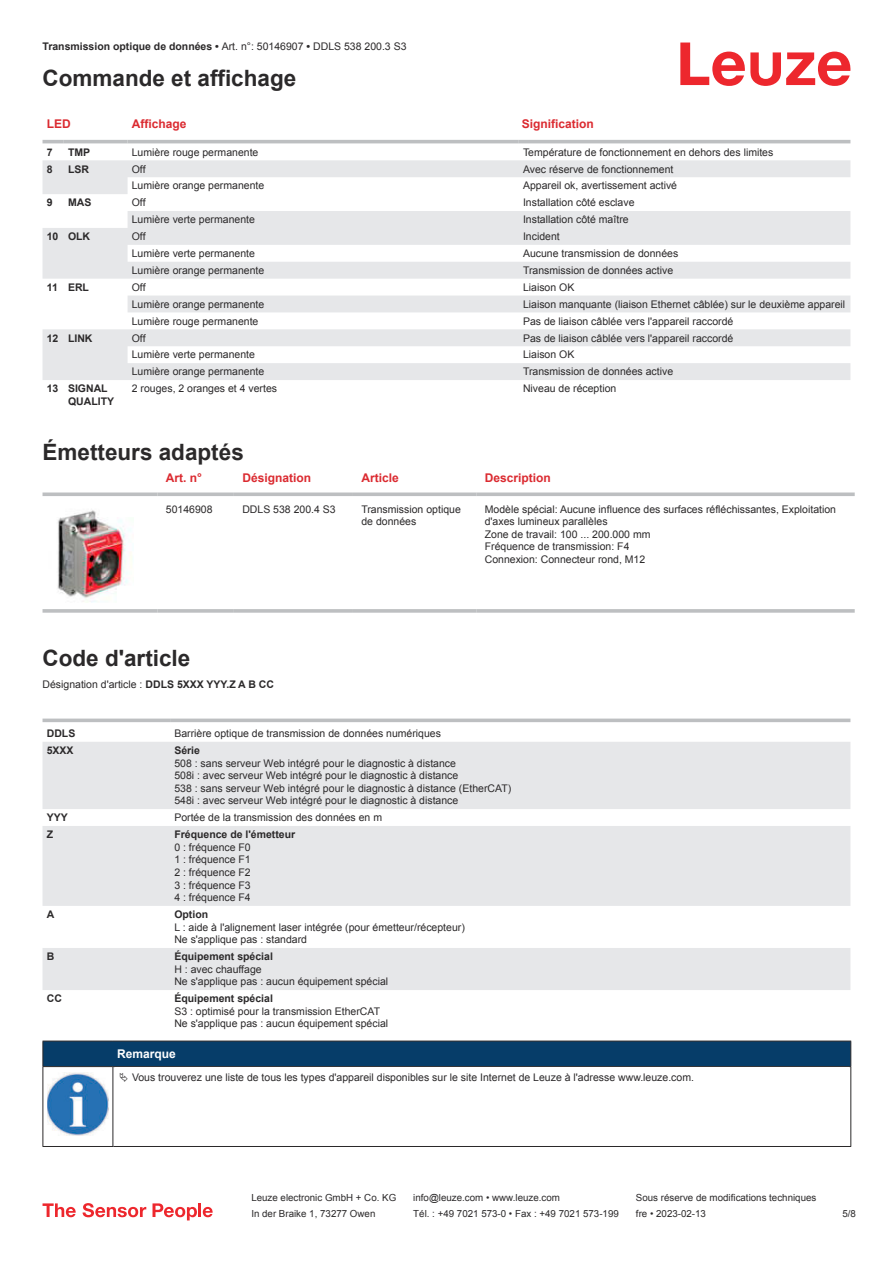
<style>
.page{position:relative;width:893px;height:1263px;background:#fff}
.page>*{position:absolute;margin:0;border:0;box-sizing:border-box;transform-origin:0 0}
.t1{font:700 22.5px "Arial";color:#2b292a}
.t2{font:700 12px "Arial";color:#db2a30}
.t3{font:700 12px "Arial";color:#fff}
.t4{font:10.5px/12.6px "Arial";color:#2b292a}
.t5{font:700 10.5px/12.6px "Arial";color:#2b292a}
.t6{font:9.75px "Arial";color:#2b292a}
.s1{font-weight:400}
.s2{font-weight:700}
</style>
<div class="page">
<svg style="left:680px;top:43px;width:170px;height:43px"></svg>
<svg style="left:43px;top:160px;width:807px;height:220px;fill:#e6e7e9"></svg>
<hr style="left:43px;top:140px;width:21px;height:3px;background:#bdbfc1">
<hr style="left:64px;top:140px;width:64px;height:3px;background:#bdbfc1">
<hr style="left:128px;top:140px;width:391px;height:3px;background:#bdbfc1">
<hr style="left:519px;top:140px;width:331px;height:3px;background:#bdbfc1">
<svg style="left:43px;top:492px;width:114px;height:4px"></svg>
<svg style="left:157px;top:492px;width:77px;height:4px"></svg>
<svg style="left:234px;top:492px;width:119px;height:4px"></svg>
<svg style="left:353px;top:492px;width:123px;height:4px"></svg>
<svg style="left:476px;top:492px;width:379px;height:4px;background:#c5c7c8"></svg>
<svg style="left:43px;top:609px;width:114px;height:4px"></svg>
<svg style="left:157px;top:609px;width:77px;height:4px"></svg>
<svg style="left:234px;top:609px;width:119px;height:4px"></svg>
<svg style="left:353px;top:609px;width:123px;height:4px"></svg>
<svg style="left:476px;top:609px;width:379px;height:4px;background:#c3c5c7"></svg>
<img style="left:57px;top:510px;width:75px;height:92px">
<svg style="left:43px;top:742px;width:807px;height:248px;fill:#e6e7e9"></svg>
<svg style="left:43px;top:718px;width:127px;height:4px"></svg>
<svg style="left:170px;top:718px;width:680px;height:4px;background:#c6c8ca"></svg>
<svg style="left:43px;top:1203px;width:33px;height:14px"></svg>
<svg style="left:83px;top:1203px;width:63px;height:14px"></svg>
<svg style="left:153px;top:1203px;width:44px;height:17px"></svg>
<hr style="left:198px;top:1203px;width:3px;height:14px;background:#ed272d">
<svg style="left:203px;top:1207px;width:10px;height:10px"></svg>
<hr style="left:43px;top:1066px;width:70px;height:1px;background:#2b292a">
<div style="left:43px;top:1041px;width:808px;height:25px;background:#063d69"></div>
<hr style="left:113px;top:1066px;width:738px;height:1px;background:#2b292a">
<hr style="left:43px;top:1067px;width:1px;height:75px;background:#2b292a">
<hr style="left:113px;top:1067px;width:1px;height:75px;background:#2b292a">
<hr style="left:850px;top:1067px;width:1px;height:75px;background:#2b292a">
<hr style="left:43px;top:1146px;width:70px;height:1px;background:#2b292a">
<hr style="left:113px;top:1146px;width:738px;height:1px;background:#2b292a">
<img style="left:47px;top:1073px;width:61px;height:63px">
<p class="t5" style="left:43px;top:41px;width:366px">Transmission optique de données • <span class="s1">Art. n°: 50146907</span> • <span class="s1">DDLS 538 200.3 S3</span></p>
<h1 class="t1" style="left:43px;top:70px;width:255px">Commande et affichage</h1>
<p class="t2" style="left:47px;top:119px;width:25px">LED</p>
<p class="t2" style="left:132px;top:119px;width:56px">Affichage</p>
<p class="t2" style="left:522px;top:119px;width:74px">Signification</p>
<p class="t5" style="left:47px;top:147px;width:7px">7</p>
<p class="t5" style="left:68px;top:147px;width:24px">TMP</p>
<p class="t4" style="left:132px;top:147px;width:128px">Lumière rouge permanente</p>
<p class="t4" style="left:523px;top:147px;width:252px">Température de fonctionnement en dehors des limites</p>
<p class="t5" style="left:47px;top:163px;width:7px">8</p>
<p class="t5" style="left:68px;top:163px;width:23px">LSR</p>
<p class="t4" style="left:132px;top:163px;width:15px">Off</p>
<p class="t4" style="left:523px;top:163px;width:152px">Avec réserve de fonctionnement</p>
<p class="t4" style="left:132px;top:180px;width:134px">Lumière orange permanente</p>
<p class="t4" style="left:523px;top:180px;width:156px">Appareil ok, avertissement activé</p>
<p class="t5" style="left:47px;top:197px;width:7px">9</p>
<p class="t5" style="left:68px;top:197px;width:25px">MAS</p>
<p class="t4" style="left:132px;top:197px;width:15px">Off</p>
<p class="t4" style="left:523px;top:197px;width:113px">Installation côté esclave</p>
<p class="t4" style="left:132px;top:214px;width:125px">Lumière verte permanente</p>
<p class="t4" style="left:523px;top:214px;width:107px">Installation côté maître</p>
<p class="t5" style="left:47px;top:231px;width:45px">10 OLK</p>
<p class="t4" style="left:132px;top:231px;width:15px">Off</p>
<p class="t4" style="left:523px;top:231px;width:38px">Incident</p>
<p class="t4" style="left:132px;top:248px;width:125px">Lumière verte permanente</p>
<p class="t4" style="left:523px;top:248px;width:157px">Aucune transmission de données</p>
<p class="t4" style="left:132px;top:265px;width:134px">Lumière orange permanente</p>
<p class="t4" style="left:523px;top:265px;width:152px">Transmission de données active</p>
<p class="t5" style="left:47px;top:282px;width:44px">11 ERL</p>
<p class="t4" style="left:132px;top:282px;width:15px">Off</p>
<p class="t4" style="left:523px;top:282px;width:53px">Liaison OK</p>
<p class="t4" style="left:132px;top:299px;width:134px">Lumière orange permanente</p>
<p class="t4" style="left:523px;top:299px;width:324px">Liaison manquante (liaison Ethernet câblée) sur le deuxième appareil</p>
<p class="t4" style="left:132px;top:316px;width:128px">Lumière rouge permanente</p>
<p class="t4" style="left:523px;top:316px;width:212px">Pas de liaison câblée vers l'appareil raccordé</p>
<p class="t5" style="left:47px;top:332px;width:47px">12 LINK</p>
<p class="t4" style="left:132px;top:332px;width:15px">Off</p>
<p class="t4" style="left:523px;top:332px;width:212px">Pas de liaison câblée vers l'appareil raccordé</p>
<p class="t4" style="left:132px;top:349px;width:125px">Lumière verte permanente</p>
<p class="t4" style="left:523px;top:349px;width:53px">Liaison OK</p>
<p class="t4" style="left:132px;top:366px;width:134px">Lumière orange permanente</p>
<p class="t4" style="left:523px;top:366px;width:152px">Transmission de données active</p>
<p class="t5" style="left:68px;top:383px;width:48px;text-indent:-21px">13 SIGNAL<br>QUALITY</p>
<p class="t4" style="left:132px;top:383px;width:147px">2 rouges, 2 oranges et 4 vertes</p>
<p class="t4" style="left:523px;top:383px;width:95px">Niveau de réception</p>
<h1 class="t1" style="left:43px;top:443px;width:203px">Émetteurs adaptés</h1>
<p class="t2" style="left:166px;top:473px;width:38px">Art. n°</p>
<p class="t2" style="left:242px;top:473px;width:70px">Désignation</p>
<p class="t2" style="left:361px;top:473px;width:39px">Article</p>
<p class="t2" style="left:485px;top:473px;width:68px">Description</p>
<p class="t4" style="left:166px;top:503px;width:48px">50146908</p>
<p class="t4" style="left:242px;top:503px;width:95px">DDLS 538 200.4 S3</p>
<p class="t4" style="left:361px;top:503px;width:101px">Transmission optique de données</p>
<p class="t4" style="left:485px;top:503px;width:353px">Modèle spécial: Aucune influence des surfaces réfléchissantes, Exploitation d'axes lumineux parallèles<br>Zone de travail: 100 ... 200.000 mm<br>Fréquence de transmission: F4<br>Connexion: Connecteur rond, M12</p>
<h1 class="t1" style="left:43px;top:649px;width:149px">Code d'article</h1>
<p class="t4" style="left:43px;top:679px;width:233px">Désignation d'article : <span class="s2">DDLS 5XXX YYY.Z A B CC</span></p>
<p class="t5" style="left:47px;top:728px;width:30px">DDLS</p>
<p class="t4" style="left:174px;top:728px;width:268px">Barrière optique de transmission de données numériques</p>
<p class="t5" style="left:47px;top:745px;width:28px">5XXX</p>
<p class="t5" style="left:174px;top:745px;width:27px">Série</p>
<p class="t4" style="left:174px;top:757px;width:338px">508 : sans serveur Web intégré pour le diagnostic à distance<br>508i : avec serveur Web intégré pour le diagnostic à distance<br>538 : sans serveur Web intégré pour le diagnostic à distance (EtherCAT)<br>548i : avec serveur Web intégré pour le diagnostic à distance</p>
<p class="t5" style="left:47px;top:812px;width:23px">YYY</p>
<p class="t4" style="left:174px;top:812px;width:209px">Portée de la transmission des données en m</p>
<p class="t5" style="left:47px;top:829px;width:8px">Z</p>
<p class="t5" style="left:174px;top:829px;width:122px">Fréquence de l'émetteur</p>
<p class="t4" style="left:174px;top:842px;width:78px;text-align:justify">0 : fréquence F0<br>1 : fréquence F1<br>2 : fréquence F2<br>3 : fréquence F3<br>4 : fréquence F4</p>
<p class="t5" style="left:47px;top:909px;width:9px">A</p>
<p class="t5" style="left:174px;top:909px;width:35px">Option</p>
<p class="t4" style="left:174px;top:922px;width:292px">L : aide à l'alignement laser intégrée (pour émetteur/récepteur)<br>Ne s'applique pas : standard</p>
<p class="t5" style="left:47px;top:951px;width:9px">B</p>
<p class="t5" style="left:174px;top:951px;width:100px">Équipement spécial</p>
<p class="t4" style="left:174px;top:964px;width:215px">H : avec chauffage<br>Ne s'applique pas : aucun équipement spécial</p>
<p class="t5" style="left:47px;top:993px;width:17px">CC</p>
<p class="t5" style="left:174px;top:993px;width:100px">Équipement spécial</p>
<p class="t4" style="left:174px;top:1006px;width:215px">S3 : optimisé pour la transmission EtherCAT<br>Ne s'applique pas : aucun équipement spécial</p>
<p class="t3" style="left:117px;top:1049px;width:60px">Remarque</p>
<p class="t4" style="left:132px;top:1072px;width:563px">Vous trouverez une liste de tous les types d'appareil disponibles sur le site Internet de Leuze à l'adresse www.leuze.com.</p>
<p class="t6" style="left:251px;top:1194px;width:146px">Leuze electronic GmbH + Co. KG</p>
<p class="t6" style="left:413px;top:1194px;width:148px">info@leuze.com • www.leuze.com</p>
<p class="t6" style="left:636px;top:1194px;width:182px">Sous réserve de modifications techniques</p>
<p class="t6" style="left:251px;top:1210px;width:126px">In der Braike 1, 73277 Owen</p>
<p class="t6" style="left:413px;top:1210px;width:207px">Tél. : +49 7021 573-0 • Fax : +49 7021 573-199</p>
<p class="t6" style="left:636px;top:1210px;width:72px">fre • 2023-02-13</p>
<p class="t6" style="left:842px;top:1210px;width:15px">5 /8</p>
</div>
